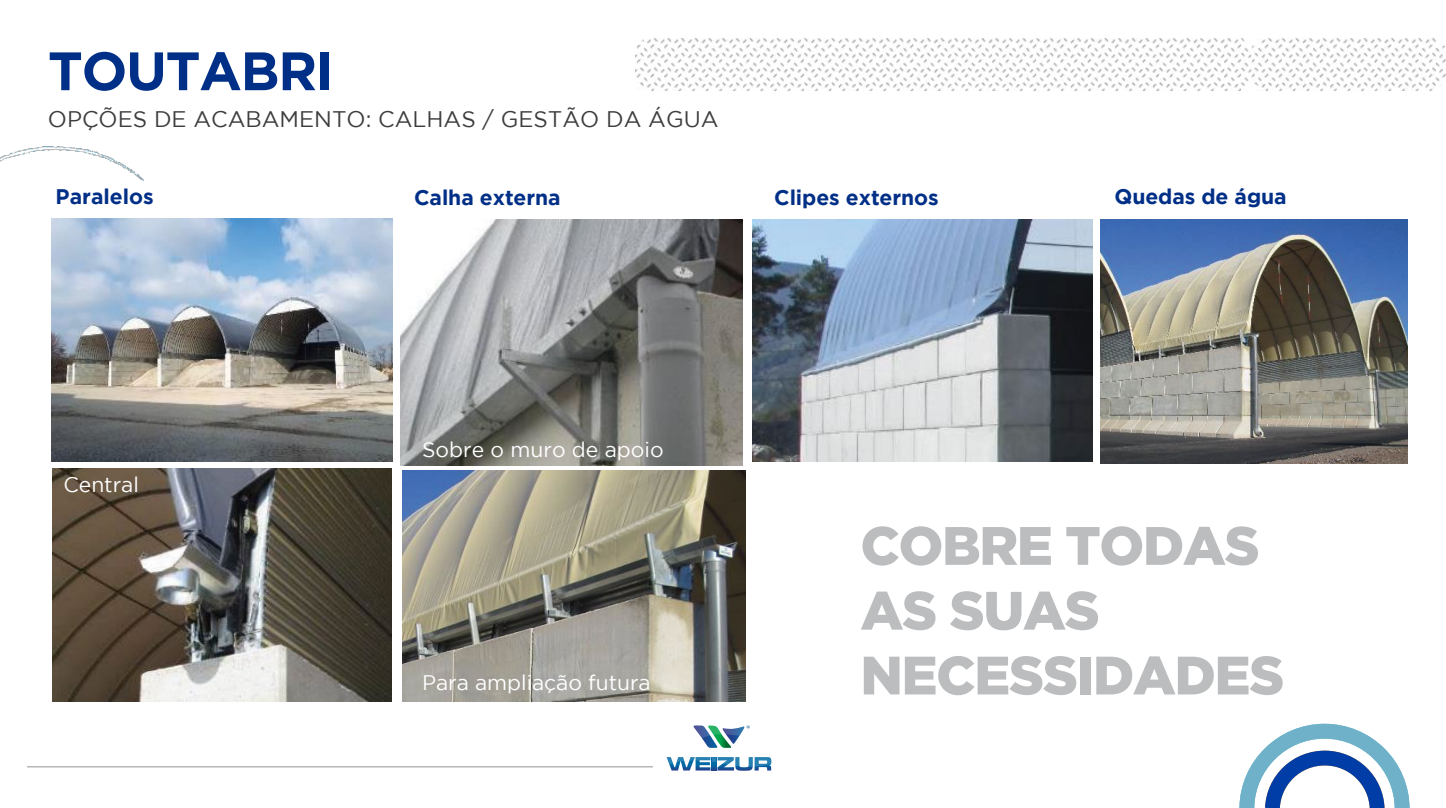
<style>
.page{position:relative;width:1446px;height:808px;background:#fff}
.page>*{position:absolute;margin:0;border:0;box-sizing:border-box;transform-origin:0 0}
.t1{font:900 54px/64.8px "Gotham";letter-spacing:-.025em;color:#bbbdbf}
.t2{font:700 54px "Gotham";letter-spacing:-.025em;color:#002f87}
.t3{font:22.5px "Gotham";color:#3d3d40}
.t4{font:700 21.15px "Gotham";letter-spacing:-.005em;color:#002f87}
.t5{font:21px "Gotham";letter-spacing:-.005em;color:#fff}
.t6{font:700 21px "Gotham";letter-spacing:-.005em;color:#002f87}
</style>
<div class="page">
<hr style="left:27px;top:766px;width:626px;height:1px;background:#b7b7b8">
<img style="left:0;top:147px;width:144px;height:33px">
<svg style="left:666px;top:757px;width:105px;height:14px"></svg>
<svg style="left:693px;top:725px;width:57px;height:23px"></svg>
<img style="left:1100px;top:219px;width:307px;height:244px">
<img style="left:752px;top:220px;width:341px;height:242px">
<img style="left:402px;top:470px;width:344px;height:232px">
<img style="left:401px;top:220px;width:341px;height:245px">
<img style="left:53px;top:469px;width:338px;height:233px">
<img style="left:51px;top:218px;width:341px;height:244px">
<img style="left:636px;top:39px;width:810px;height:51px">
<svg style="left:1239px;top:724px;width:170px;height:84px"></svg>
<h1 class="t2" style="left:48px;top:40px;width:288px">TOUTABRI</h1>
<p class="t3" style="left:48px;top:106px;width:672px">OPÇÕES DE ACABAMENTO: CALHAS / GESTÃO DA ÁGUA</p>
<p class="t4" style="left:56px;top:185px;width:100px">Paralelos</p>
<p class="t6" style="left:414px;top:186px;width:148px">Calha externa</p>
<p class="t6" style="left:774px;top:186px;width:166px">Clipes externos</p>
<p class="t4" style="left:1114px;top:185px;width:174px">Quedas de água</p>
<p class="t5" style="left:63px;top:473px;width:77px">Central</p>
<p class="t5" style="left:422px;top:438px;width:243px">Sobre o muro de apoio</p>
<p class="t5" style="left:422px;top:671px;width:230px">Para ampliação futura</p>
<h1 class="t1" style="left:860px;top:512px;width:425px">COBRE TODAS<br>AS SUAS<br>NECESSIDADES</h1>
</div>
